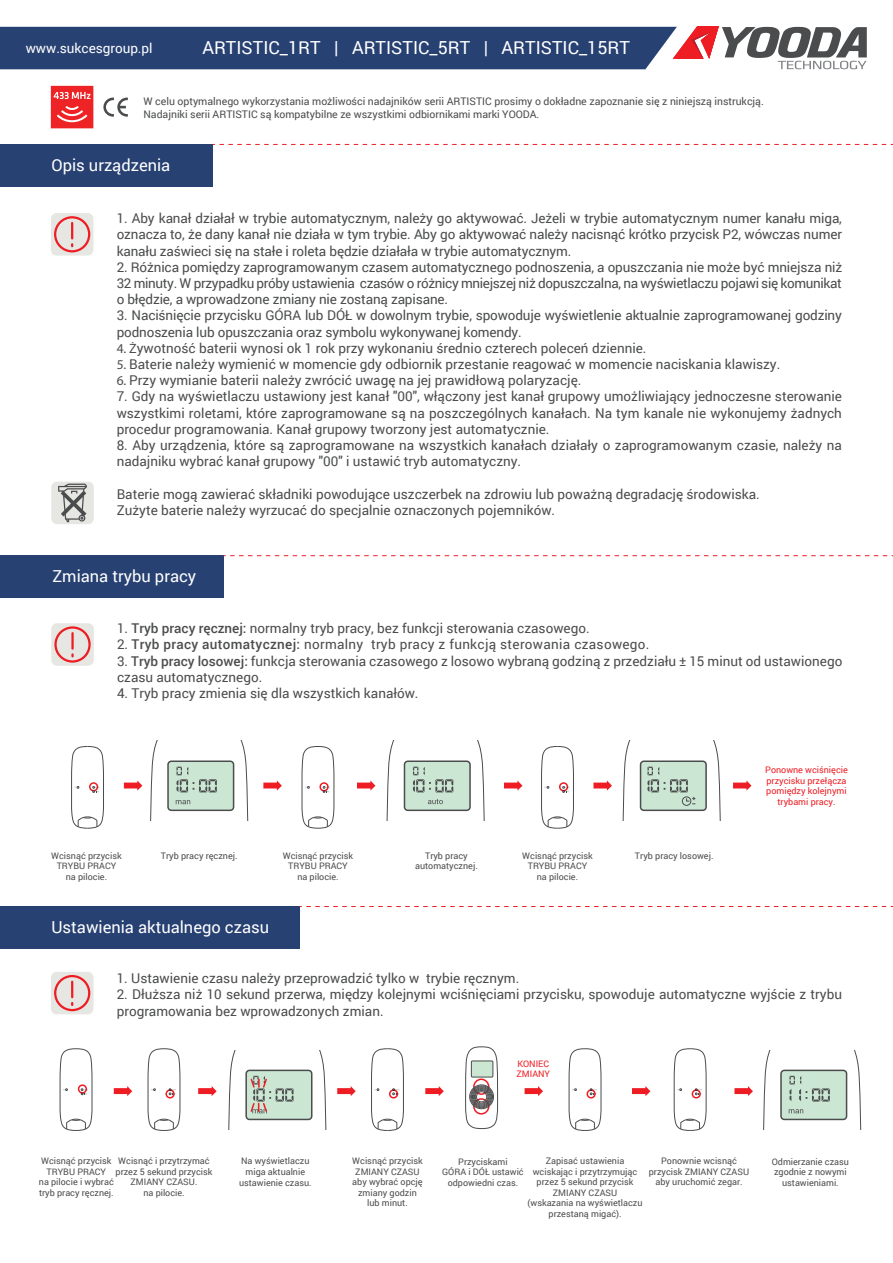
<style>
.page{position:relative;width:893px;height:1263px;background:#fff}
.page>*{position:absolute;margin:0;border:0;box-sizing:border-box;transform-origin:0 0}
.t1{font:18px "Roboto";color:#fff}
.t2{font:16.5px "Roboto";color:#fff}
.t3{font:13.5px/16.2px "Roboto";color:#4b4c4d}
.t4{font:13.5px "Roboto";letter-spacing:.025em;color:#4b4c4d}
.t5{font:13.5px "Roboto";color:#fff}
.t6{font:10.5px/12.6px "Roboto";color:#4b4c4d}
.t7{font:9px/10.5px "Roboto";color:#4b4c4d;text-align:center}
.t8{font:9px/10.5px "Roboto";color:#ee1d23;text-align:center}
.s1{font-family:"Myriad Pro"}
.s2{font-weight:500}
</style>
<div class="page">
<div style="left:51px;top:213px;width:42px;height:43px;background:#e6e6e2;border-radius:6px"></div>
<svg style="left:71px;top:223px;width:2px;height:15px"></svg>
<div style="left:54px;top:216px;width:36px;height:36px;border:2px solid #ee1d23;border-radius:50%"></div>
<svg style="left:0;top:26px;width:867px;height:43px;background:#4f5d82"></svg>
<svg style="left:103px;top:98px;width:25px;height:19px"></svg>
<div style="left:0;top:144px;width:213px;height:43px;background:#284173"></div>
<svg style="left:213px;top:144px;width:680px;height:1px"></svg>
<svg style="left:51px;top:86px;width:42px;height:42px;background:#f04244"></svg>
<div style="left:51px;top:623px;width:43px;height:43px;background:#e6e6e2;border-radius:6px"></div>
<hr style="left:71px;top:633px;width:3px;height:16px;background:#ee1d23">
<div style="left:54px;top:626px;width:37px;height:37px;border:2px solid #ee1d23;border-radius:50%"></div>
<div style="left:0;top:556px;width:223px;height:42px;background:#284173"></div>
<svg style="left:223px;top:555px;width:670px;height:1px"></svg>
<div style="left:51px;top:482px;width:43px;height:42px;background:#e6e6e2;border-radius:6px"></div>
<svg style="left:58px;top:484px;width:29px;height:38px"></svg>
<svg style="left:124px;top:780px;width:18px;height:11px"></svg>
<svg style="left:263px;top:780px;width:19px;height:11px"></svg>
<svg style="left:357px;top:780px;width:18px;height:11px"></svg>
<svg style="left:504px;top:780px;width:18px;height:11px"></svg>
<svg style="left:593px;top:780px;width:19px;height:11px"></svg>
<svg style="left:733px;top:780px;width:18px;height:11px"></svg>
<div style="left:0;top:906px;width:300px;height:43px;background:#284173"></div>
<svg style="left:300px;top:906px;width:593px;height:1px"></svg>
<svg style="left:51px;top:972px;width:42px;height:42px;background:#e6d5d2"></svg>
<svg style="left:71px;top:982px;width:2px;height:15px"></svg>
<div style="left:54px;top:975px;width:36px;height:36px;border:2px solid #ee1d23;border-radius:50%"></div>
<svg style="left:114px;top:1086px;width:18px;height:10px"></svg>
<svg style="left:198px;top:1086px;width:19px;height:10px"></svg>
<svg style="left:337px;top:1086px;width:19px;height:10px"></svg>
<svg style="left:425px;top:1086px;width:19px;height:10px"></svg>
<svg style="left:525px;top:1086px;width:18px;height:10px"></svg>
<svg style="left:632px;top:1086px;width:18px;height:10px"></svg>
<svg style="left:734px;top:1086px;width:19px;height:10px"></svg>
<svg style="left:71px;top:746px;width:33px;height:83px"></svg>
<svg style="left:59px;top:1048px;width:34px;height:83px"></svg>
<svg style="left:147px;top:1048px;width:34px;height:83px"></svg>
<svg style="left:371px;top:1048px;width:33px;height:83px"></svg>
<svg style="left:568px;top:1048px;width:34px;height:83px"></svg>
<svg style="left:673px;top:1048px;width:34px;height:83px"></svg>
<svg style="left:301px;top:746px;width:34px;height:83px"></svg>
<svg style="left:541px;top:746px;width:33px;height:83px"></svg>
<div style="left:319px;top:782px;width:10px;height:9px;border:2px solid #ee1d23;border-radius:50%"></div>
<div style="left:559px;top:782px;width:9px;height:9px;border:2px solid #ee1d23;border-radius:50%"></div>
<svg style="left:150px;top:741px;width:99px;height:79px"></svg>
<svg style="left:386px;top:741px;width:99px;height:79px"></svg>
<svg style="left:622px;top:741px;width:99px;height:79px"></svg>
<div style="left:78px;top:1084px;width:9px;height:9px;border:2px solid #ee1d23;border-radius:50%"></div>
<div style="left:165px;top:1089px;width:10px;height:9px;border:2px solid #ee1d23;border-radius:50%"></div>
<div style="left:389px;top:1089px;width:9px;height:9px;border:2px solid #ee1d23;border-radius:50%"></div>
<div style="left:586px;top:1089px;width:10px;height:9px;border:2px solid #ee1d23;border-radius:50%"></div>
<div style="left:692px;top:1089px;width:9px;height:9px;border:2px solid #ee1d23;border-radius:50%"></div>
<svg style="left:228px;top:1050px;width:99px;height:79px"></svg>
<svg style="left:763px;top:1050px;width:99px;height:79px"></svg>
<svg style="left:465px;top:1046px;width:34px;height:83px"></svg>
<div style="left:476px;top:1091px;width:11px;height:11px;border:1px solid #4b4c4d;border-radius:50%"></div>
<div style="left:469px;top:1085px;width:25px;height:24px;border:1px solid #4b4c4d;border-radius:50%"></div>
<div style="left:475px;top:1090px;width:13px;height:13px;border:1px solid #4b4c4d;border-radius:50%"></div>
<div style="left:474px;top:1089px;width:15px;height:15px;border:1px solid #4b4c4d;border-radius:50%"></div>
<div style="left:473px;top:1088px;width:17px;height:17px;border:1px solid #4b4c4d;border-radius:50%"></div>
<div style="left:472px;top:1087px;width:19px;height:19px;border:1px solid #4b4c4d;border-radius:50%"></div>
<div style="left:471px;top:1086px;width:21px;height:21px;border:1px solid #4b4c4d;border-radius:50%"></div>
<div style="left:470px;top:1086px;width:23px;height:22px;border:1px solid #4b4c4d;border-radius:50%"></div>
<div style="left:471px;top:1061px;width:22px;height:16px;background:#cbe6d3"></div>
<div style="left:471px;top:1060px;width:22px;height:17px;border:1px solid #4b4c4d"></div>
<p class="t5" style="left:26px;top:38px;width:128px">www.sukcesgroup.pl</p>
<h1 class="t1" style="left:202px;top:35px;width:429px">ARTISTIC_1RT | ARTISTIC_5RT | ARTISTIC_15RT</h1>
<p class="t6" style="left:143px;top:95px;width:622px">W celu optymalnego wykorzystania możliwości nadajników serii ARTISTIC prosimy o dokładne zapoznanie się z niniejszą instrukcją.<br>Nadajniki serii ARTISTIC są kompatybilne ze wszystkimi odbiornikami marki YOODA.</p>
<p class="t2" style="left:51px;top:153px;width:120px">Opis urządzenia</p>
<p class="t3" style="left:117px;top:210px;width:727px;text-align:justify">1. Aby kanał działał w trybie automatycznym, należy go aktywować. Jeżeli w trybie automatycznym numer kanału miga, oznacza to, że dany kanał nie działa w tym trybie. Aby go aktywować należy nacisnąć krótko przycisk P2, wówczas numer kanału zaświeci się na stałe i roleta będzie działała w trybie automatycznym.</p>
<p class="t3" style="left:117px;top:258px;width:727px;text-align:justify">2. Różnica pomiędzy zaprogramowanym czasem automatycznego podnoszenia, a opuszczania nie może być mniejsza niż 32 minuty. W przypadku próby ustawienia czasów o różnicy mniejszej niż dopuszczalna, na wyświetlaczu pojawi się komunikat o błędzie, a wprowadzone zmiany nie zostaną zapisane.</p>
<p class="t3" style="left:117px;top:307px;width:727px">3. Naciśnięcie przycisku GÓRA lub DÓŁ w dowolnym trybie, spowoduje wyświetlenie aktualnie zaprogramowanej godziny podnoszenia lub opuszczania oraz symbolu wykonywanej komendy.</p>
<p class="t3" style="left:117px;top:339px;width:531px"><span class="s1">4. Ż</span>ywotność baterii wynosi ok 1 rok przy wykonaniu średnio czterech poleceń dziennie.</p>
<p class="t3" style="left:117px;top:356px;width:665px"><span class="s1">5.</span> Baterie należy wymienić w momencie gdy odbiornik przestanie reagować w momencie naciskania klawiszy.</p>
<p class="t3" style="left:117px;top:372px;width:466px"><span class="s1">6.</span> Przy wymianie baterii należy zwrócić uwagę na jej prawidłową polaryzację.</p>
<p class="t3" style="left:117px;top:388px;width:727px;text-align:justify">7. Gdy na wyświetlaczu ustawiony jest kanał "00", włączony jest kanał grupowy umożliwiający jednoczesne sterowanie wszystkimi roletami, które zaprogramowane są na poszczególnych kanałach. Na tym kanale nie wykonujemy żadnych procedur programowania. Kanał grupowy tworzony jest automatycznie.</p>
<p class="t3" style="left:117px;top:437px;width:727px">8. Aby urządzenia, które są zaprogramowane na wszystkich kanałach działały o zaprogramowanym czasie, należy na nadajniku wybrać kanał grupowy "00" i ustawić tryb automatyczny.</p>
<p class="t3" style="left:117px;top:485px;width:645px">Baterie mogą zawierać składniki powodujące uszczerbek na zdrowiu lub poważną degradację środowiska.<br>Zużyte baterie należy wyrzucać do specjalnie oznaczonych pojemników.</p>
<p class="t2" style="left:52px;top:565px;width:145px">Zmiana trybu pracy</p>
<p class="t3" style="left:117px;top:620px;width:474px">1. <span class="s2">Tryb pracy ręcznej:</span> normalny tryb pracy, bez funkcji sterowania czasowego.</p>
<p class="t4" style="left:117px;top:635px;width:534px">2. <span class="s2">Tryb pracy automatycznej:</span> normalny tryb pracy z funkcją sterowania czasowego.</p>
<p class="t3" style="left:117px;top:652px;width:727px">3. <span class="s2">Tryb pracy losowej:</span> funkcja sterowania czasowego z losowo wybraną godziną z przedziału ± 15 minut od ustawionego czasu automatycznego.</p>
<p class="t3" style="left:117px;top:685px;width:303px">4. Tryb pracy zmienia się dla wszystkich kanałów.</p>
<p class="t7" style="left:51px;top:850px;width:72px">Wcisnąć przycisk<br>TRYBU PRACY na pilocie.</p>
<p class="t7" style="left:161px;top:850px;width:78px">Tryb pracy ręcznej.</p>
<p class="t7" style="left:415px;top:850px;width:64px">Tryb pracy automatycznej.</p>
<p class="t7" style="left:283px;top:850px;width:72px">Wcisnąć przycisk</p>
<p class="t7" style="left:635px;top:850px;width:80px">Tryb pracy losowej.</p>
<p class="t7" style="left:288px;top:860px;width:61px">TRYBU PRACY na pilocie.</p>
<p class="t7" style="left:522px;top:850px;width:72px">Wcisnąć przycisk<br>TRYBU PRACY na pilocie.</p>
<p class="t8" style="left:765px;top:764px;width:84px">Ponowne wciśnięcie przycisku przełącza pomiędzy kolejnymi trybami pracy.</p>
<p class="t2" style="left:51px;top:915px;width:219px">Ustawienia aktualnego czasu</p>
<p class="t3" style="left:117px;top:970px;width:404px">1. Ustawienie czasu należy przeprowadzić tylko w trybie ręcznym.</p>
<p class="t3" style="left:117px;top:986px;width:727px">2. Dłuższa niż 10 sekund przerwa, między kolejnymi wciśnięciami przycisku, spowoduje automatyczne wyjście z trybu programowania bez wprowadzonych zmian.</p>
<p class="t8" style="left:516px;top:1058px;width:35px;text-align:left">KONIEC<br>ZMIANY</p>
<p class="t7" style="left:39px;top:1155px;width:76px">Wcisnąć przycisk<br>TRYBU PRACY<br>na pilocie i wybrać tryb pracy ręcznej.</p>
<p class="t7" style="left:116px;top:1155px;width:98px">Wcisnąć i przytrzymać przez 5 sekund przycisk<br>ZMIANY CZASU.<br>na pilocie.</p>
<p class="t7" style="left:352px;top:1155px;width:72px">Wcisnąć przycisk<br>ZMIANY CZASU aby wybrać opcję zmiany godzin lub minut.</p>
<p class="t7" style="left:649px;top:1155px;width:102px">Ponownie wcisnąć przycisk ZMIANY CZASU aby uruchomić zegar.</p>
<p class="t7" style="left:527px;top:1155px;width:117px">Zapisać ustawienia wciskając i przytrzymując przez 5 sekund przycisk<br>ZMIANY CZASU<br>(wskazania na wyświetlaczu przestaną migać).</p>
<p class="t7" style="left:239px;top:1156px;width:74px">Na wyświetlaczu miga aktualnie ustawienie czasu.</p>
<p class="t7" style="left:772px;top:1156px;width:79px">Odmierzanie czasu zgodnie z nowymi ustawieniami.</p>
<p class="t7" style="left:442px;top:1156px;width:83px">Przyciskami<br>GÓRA i DÓŁ ustawić odpowiedni czas.</p>
</div>
